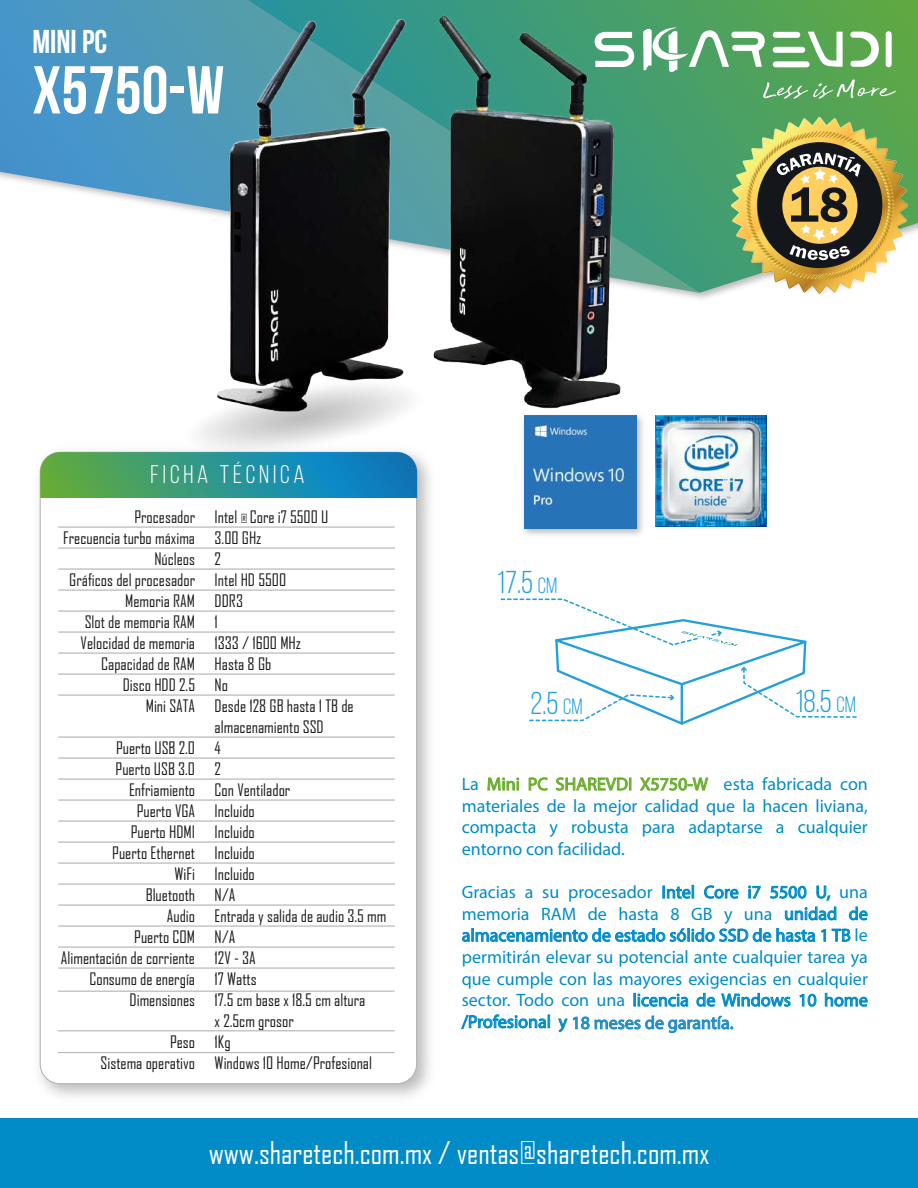
<style>
.page{position:relative;width:918px;height:1188px;background:#fff}
.page>*{position:absolute;margin:0;border:0;box-sizing:border-box;transform-origin:0 0}
.t1{font:700 67.5px "Bebas Neue";color:#fff}
.t2{font:600 50.7px "Franklin Gothic";color:#13161a}
.t3{font:700 33px "Bebas Neue";color:#fff}
.t4{font:31.65px "Bebas Neue";color:#22a0db}
.t5{font:30px "Agency FB";color:#fff}
.t6{font:25.5px "Bebas Neue";letter-spacing:.15em;color:#fff}
.t7{font:18px/21.6px "Myriad Pro";color:#018cc8;text-align:justify}
.t8{font:18px "Myriad Pro";color:#208cc9}
.t9{font:16.5px/21px "Agency FB";color:#1d1d1b;text-align:right}
.s1{font-size:12px}
.s2{font-size:22.05px}
.s3{color:#6bae2e}
</style>
<div class="page">
<svg style="left:0;top:0;width:247px;height:197px;background:#549cc9"></svg>
<svg style="left:247px;top:0;width:671px;height:233px;background:#50a25d"></svg>
<svg style="left:40px;top:452px;width:78px;height:46px;background:#5da84e"></svg>
<hr style="left:58px;top:527px;width:337px;height:1px;background:#b3b0b0">
<hr style="left:58px;top:548px;width:337px;height:1px;background:#b3b0b0">
<hr style="left:58px;top:569px;width:337px;height:1px;background:#b3b0b0">
<hr style="left:58px;top:590px;width:337px;height:1px;background:#b3b0b0">
<hr style="left:58px;top:611px;width:337px;height:1px;background:#b3b0b0">
<hr style="left:58px;top:632px;width:337px;height:1px;background:#b3b0b0">
<hr style="left:58px;top:653px;width:337px;height:1px;background:#b3b0b0">
<hr style="left:58px;top:674px;width:337px;height:1px;background:#b3b0b0">
<hr style="left:58px;top:695px;width:337px;height:1px;background:#b3b0b0">
<hr style="left:58px;top:737px;width:337px;height:1px;background:#b3b0b0">
<hr style="left:58px;top:758px;width:337px;height:1px;background:#b3b0b0">
<hr style="left:58px;top:779px;width:337px;height:1px;background:#b3b0b0">
<hr style="left:58px;top:800px;width:337px;height:1px;background:#b3b0b0">
<hr style="left:58px;top:821px;width:337px;height:1px;background:#b3b0b0">
<hr style="left:58px;top:842px;width:337px;height:1px;background:#b3b0b0">
<hr style="left:58px;top:863px;width:337px;height:1px;background:#b3b0b0">
<hr style="left:58px;top:884px;width:337px;height:1px;background:#b3b0b0">
<hr style="left:58px;top:905px;width:337px;height:1px;background:#b3b0b0">
<hr style="left:58px;top:926px;width:337px;height:1px;background:#b3b0b0">
<hr style="left:58px;top:947px;width:337px;height:1px;background:#b3b0b0">
<hr style="left:58px;top:968px;width:337px;height:1px;background:#b3b0b0">
<hr style="left:58px;top:991px;width:337px;height:1px;background:#b3b0b0">
<hr style="left:58px;top:1031px;width:337px;height:1px;background:#b3b0b0">
<hr style="left:58px;top:1052px;width:337px;height:1px;background:#b3b0b0">
<svg style="left:746px;top:26px;width:150px;height:73px"></svg>
<div style="left:0;top:1119px;width:918px;height:69px;background:#018cc8"></div>
<svg style="left:501px;top:598px;width:356px;height:127px"></svg>
<img style="left:818px;top:122px;width:92px;height:172px">
<img style="left:523px;top:422px;width:119px;height:113px">
<img style="left:524px;top:422px;width:113px;height:106px">
<img style="left:642px;top:422px;width:125px;height:108px">
<svg style="left:487px;top:777px;width:32px;height:14px"></svg>
<svg style="left:528px;top:777px;width:20px;height:14px"></svg>
<svg style="left:555px;top:777px;width:76px;height:14px"></svg>
<svg style="left:639px;top:777px;width:70px;height:14px"></svg>
<svg style="left:462px;top:885px;width:406px;height:57px"></svg>
<svg style="left:799px;top:993px;width:18px;height:14px"></svg>
<svg style="left:825px;top:993px;width:43px;height:14px"></svg>
<svg style="left:461px;top:1014px;width:89px;height:15px"></svg>
<img style="left:118px;top:415px;width:316px;height:91px">
<img style="left:656px;top:415px;width:111px;height:111px">
<img style="left:113px;top:16px;width:177px;height:399px">
<img style="left:290px;top:8px;width:456px;height:414px">
<img style="left:732px;top:117px;width:176px;height:176px">
<div style="left:757px;top:142px;width:125px;height:125px;background:#13161a;border-radius:50%"></div>
<div style="left:782px;top:167px;width:76px;height:77px;background:#fecf5e;border-radius:50%"></div>
<svg style="left:789px;top:224px;width:61px;height:36px"></svg>
<svg style="left:777px;top:153px;width:84px;height:31px"></svg>
<svg style="left:558px;top:992px;width:233px;height:41px"></svg>
<h3 class="t3" style="left:32px;top:24px;width:76px">MINI PC</h3>
<h1 class="t1" style="left:32px;top:53px;width:193px">X5750-W</h1>
<h2 class="t2" style="left:789px;top:174px;width:62px">18</h2>
<h3 class="t6" style="left:151px;top:460px;width:155px">FICHA TÉCNICA</h3>
<p class="t9" style="left:63px;top:506px;width:134px">Procesador<br>Frecuencia turbo máxima<br>Núcleos<br>Gráficos del procesador<br>Memoria RAM<br>Slot de memoria RAM<br>Velocidad de memoria<br>Capacidad de RAM<br>Disco HDD 2.5<br>Mini SATA</p>
<p class="t9" style="left:61px;top:737px;width:136px">Puerto USB 2.0<br>Puerto USB 3.0<br>Enfriamiento<br>Puerto VGA<br>Puerto HDMI<br>Puerto Ethernet<br>WiFi<br>Bluetooth<br>Audio<br>Puerto COM<br>Alimentación de corriente<br>Consumo de energía<br>Dimensiones</p>
<p class="t9" style="left:101px;top:1031px;width:96px">Peso<br>Sistema operativo</p>
<p class="t9" style="left:215px;top:506px;width:173px;text-align:left">Intel <span class="s1">®</span> Core i7 5500 U<br>3.00 GHz<br>2<br>Intel HD 5500<br>DDR3<br>1<br>1333 / 1600 MHz<br>Hasta 8 Gb<br>No<br>Desde 128 GB hasta 1 TB de almacenamiento SSD<br>4<br>2<br>Con Ventilador<br>Incluido<br>Incluido<br>Incluido<br>Incluido<br>N/A<br>Entrada y salida de audio 3.5 mm<br>N/A<br>12V - 3A<br>17 Watts<br>17.5 cm base x 18.5 cm altura<br>x 2.5cm grosor<br>1Kg<br>Windows 10 Home/Profesional</p>
<h3 class="t4" style="left:496px;top:566px;width:63px">17.5 <span class="s2">CM</span></h3>
<h3 class="t4" style="left:531px;top:686px;width:54px">2.5 <span class="s2">CM</span></h3>
<h3 class="t4" style="left:795px;top:685px;width:63px">18.5 <span class="s2">CM</span></h3>
<p class="t7" style="left:462px;top:773px;width:408px">La <span class="s3">Mini PC SHAREVDI X5750-W</span> esta fabricada con materiales de la mejor calidad que la hacen liviana, compacta y robusta para adaptarse a cualquier entorno con facilidad.</p>
<p class="t7" style="left:462px;top:881px;width:408px">Gracias a su procesador Intel Core i7 5500 U, una memoria RAM de hasta 8 GB y una unidad de almacenamiento de estado sólido SSD de hasta 1 TB le permitirán elevar su potencial ante cualquier tarea ya que cumple con las mayores exigencias en cualquier sector. Todo con una licencia de Windows 10 home /Profesional y 3 años de garantía.</p>
<p class="t8" style="left:571px;top:1012px;width:164px">18 meses de garantía.</p>
<h3 class="t5" style="left:209px;top:1135px;width:502px">www.sharetech.com.mx / ventas@sharetech.com.mx</h3>
</div>
